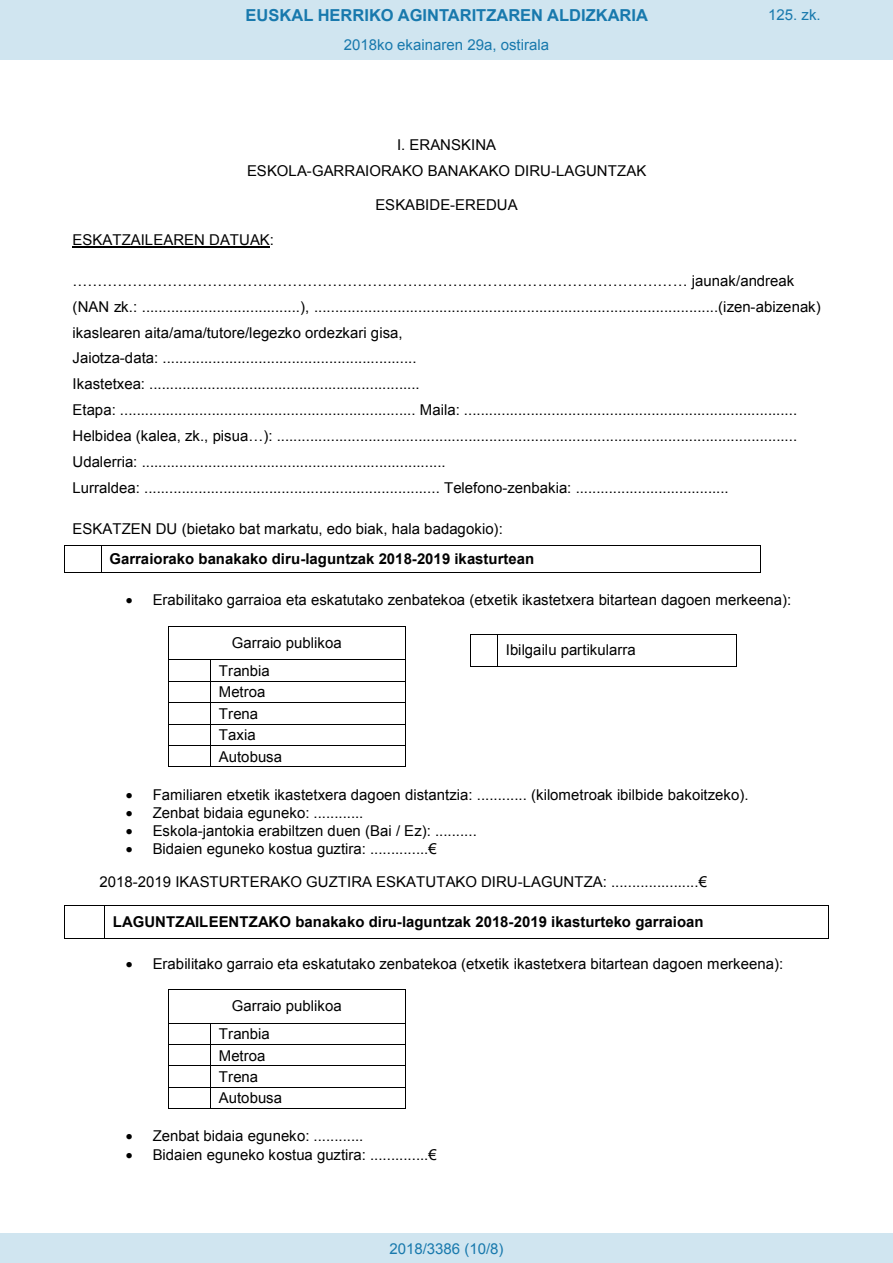
<style>
.page{position:relative;width:893px;height:1263px;background:#fff}
.page>*{position:absolute;margin:0;border:0;box-sizing:border-box;transform-origin:0 0}
.t1{font:700 16.5px "Arial";color:#1879ad}
.t2{font:15px/25.8px "Arial";color:#000}
.t3{font:700 15px/30.8px "Arial";color:#000}
.Paginacion_Centro{font:15px "Arial";color:#1879ad}
.s1{font-weight:400}
</style>
<div class="page">
<hr style="left:73px;top:246px;width:197px;height:1px;background:#000">
<hr style="left:65px;top:546px;width:36px;height:1px;background:#000">
<hr style="left:102px;top:546px;width:658px;height:1px;background:#000">
<svg style="left:64px;top:546px;width:1px;height:27px"></svg>
<hr style="left:65px;top:572px;width:36px;height:1px;background:#000">
<svg style="left:101px;top:546px;width:1px;height:27px"></svg>
<hr style="left:102px;top:572px;width:658px;height:1px;background:#000">
<svg style="left:760px;top:546px;width:1px;height:27px"></svg>
<hr style="left:168px;top:626px;width:237px;height:1px;background:#000">
<hr style="left:168px;top:626px;width:1px;height:33px;background:#000">
<hr style="left:405px;top:626px;width:1px;height:33px;background:#000">
<hr style="left:168px;top:659px;width:42px;height:1px;background:#000">
<hr style="left:211px;top:659px;width:194px;height:1px;background:#000">
<hr style="left:168px;top:681px;width:42px;height:1px;background:#000">
<hr style="left:211px;top:681px;width:194px;height:1px;background:#000">
<hr style="left:168px;top:702px;width:42px;height:1px;background:#000">
<hr style="left:211px;top:702px;width:194px;height:1px;background:#000">
<hr style="left:168px;top:724px;width:42px;height:1px;background:#000">
<hr style="left:211px;top:724px;width:194px;height:1px;background:#000">
<hr style="left:168px;top:745px;width:42px;height:1px;background:#000">
<hr style="left:211px;top:745px;width:194px;height:1px;background:#000">
<svg style="left:168px;top:660px;width:1px;height:107px"></svg>
<hr style="left:168px;top:767px;width:42px;height:1px;background:#000">
<svg style="left:210px;top:659px;width:1px;height:108px"></svg>
<hr style="left:211px;top:767px;width:194px;height:1px;background:#000">
<svg style="left:405px;top:659px;width:1px;height:108px"></svg>
<svg style="left:471px;top:634px;width:26px;height:1px"></svg>
<hr style="left:498px;top:634px;width:238px;height:1px;background:#000">
<hr style="left:470px;top:634px;width:1px;height:32px;background:#000">
<hr style="left:497px;top:634px;width:1px;height:32px;background:#000">
<svg style="left:470px;top:666px;width:28px;height:1px"></svg>
<hr style="left:498px;top:666px;width:238px;height:1px;background:#000">
<hr style="left:736px;top:634px;width:1px;height:32px;background:#000">
<hr style="left:65px;top:905px;width:39px;height:1px;background:#000">
<hr style="left:105px;top:905px;width:724px;height:1px;background:#000">
<hr style="left:64px;top:906px;width:1px;height:32px;background:#000">
<hr style="left:65px;top:938px;width:39px;height:1px;background:#000">
<hr style="left:104px;top:906px;width:1px;height:32px;background:#000">
<hr style="left:105px;top:938px;width:724px;height:1px;background:#000">
<hr style="left:829px;top:906px;width:1px;height:32px;background:#000">
<hr style="left:168px;top:989px;width:237px;height:1px;background:#000">
<hr style="left:168px;top:990px;width:1px;height:33px;background:#000">
<hr style="left:405px;top:990px;width:1px;height:33px;background:#000">
<hr style="left:168px;top:1023px;width:42px;height:1px;background:#000">
<hr style="left:211px;top:1023px;width:194px;height:1px;background:#000">
<hr style="left:168px;top:1044px;width:42px;height:1px;background:#000">
<hr style="left:211px;top:1044px;width:194px;height:1px;background:#000">
<hr style="left:168px;top:1065px;width:42px;height:1px;background:#000">
<hr style="left:211px;top:1065px;width:194px;height:1px;background:#000">
<hr style="left:168px;top:1087px;width:42px;height:1px;background:#000">
<hr style="left:211px;top:1087px;width:194px;height:1px;background:#000">
<svg style="left:168px;top:1024px;width:1px;height:84px"></svg>
<hr style="left:168px;top:1108px;width:42px;height:1px;background:#000">
<svg style="left:210px;top:1023px;width:1px;height:86px"></svg>
<hr style="left:211px;top:1108px;width:194px;height:1px;background:#000">
<svg style="left:405px;top:1023px;width:1px;height:86px"></svg>
<div style="left:0;top:0;width:893px;height:60px;background:#d0e5f0"></div>
<div style="left:0;top:1233px;width:893px;height:30px;background:#d0e5f0"></div>
<p class="t1" style="left:246px;top:4px;width:404px">EUSKAL HERRIKO AGINTARITZAREN ALDIZKARIA</p>
<p class="Paginacion_Centro" style="left:768px;top:5px;width:54px">125. zk.</p>
<p class="Paginacion_Centro" style="left:344px;top:35px;width:207px">2018ko ekainaren 29a, ostirala</p>
<p class="t2" style="left:247px;top:132px;width:401px;text-align:center">I. ERANSKINA<br>ESKOLA-GARRAIORAKO BANAKAKO DIRU-LAGUNTZAK</p>
<p class="t2" style="left:375px;top:192px;width:144px">ESKABIDE-EREDUA</p>
<p class="t2" style="left:73px;top:227px;width:203px">ESKATZAILEAREN DATUAK:</p>
<p class="t2" style="left:73px;top:268px;width:750px">…………………………………………………………………………………………………………… jaunak/andreak (NAN zk.: ......................................), .................................................................................................(izen-abizenak) ikaslearen aita/ama/tutore/legezko ordezkari gisa,<br>Jaiotza-data: .............................................................<br>Ikastetxea: .................................................................<br>Etapa: ....................................................................... Maila: ................................................................................<br>Helbidea (kalea, zk., pisua…): .............................................................................................................................<br>Udalerria: .........................................................................<br>Lurraldea: ....................................................................... Telefono-zenbakia: .....................................</p>
<p class="t3" style="left:109px;top:513px;width:426px;text-indent:-37px"><span class="s1">ESKATZEN DU (bietako bat markatu, edo biak, hala badagokio):<br></span>Garraiorako banakako diru-laguntzak 2018-2019 ikasturtean</p>
<p class="t2" style="left:126px;top:587px;width:667px">• Erabilitako garraioa eta eskatutako zenbatekoa (etxetik ikastetxera bitartean dagoen merkeena):</p>
<p class="t2" style="left:219px;top:629px;width:124px;line-height:27.6px;text-indent:13px">Garraio publikoa<br>Tranbia</p>
<p class="t2" style="left:219px;top:681px;width:65px;line-height:21.5px">Metroa<br>Trena<br>Taxia<br>Autobusa</p>
<p class="t2" style="left:506px;top:637px;width:131px">Ibilgailu partikularra</p>
<p class="t2" style="left:126px;top:781px;width:624px">• Familiaren etxetik ikastetxera dagoen distantzia: ............ (kilometroak ibilbide bakoitzeko).</p>
<p class="t2" style="left:126px;top:800px;width:239px">• Zenbat bidaia eguneko: ............</p>
<p class="t2" style="left:126px;top:818px;width:353px">• Eskola-jantokia erabiltzen duen (Bai / Ez): ..........</p>
<p class="t2" style="left:100px;top:833px;width:609px;line-height:32.4px;text-indent:26px">• Bidaien eguneko kostua guztira: ..............€<br>2018-2019 IKASTURTERAKO GUZTIRA ESKATUTAKO DIRU-LAGUNTZA: .....................€</p>
<p class="t3" style="left:113px;top:907px;width:592px">LAGUNTZAILEENTZAKO banakako diru-laguntzak 2018-2019 ikasturteko garraioan</p>
<p class="t2" style="left:126px;top:950px;width:659px">• Erabilitako garraio eta eskatutako zenbatekoa (etxetik ikastetxera bitartean dagoen merkeena):</p>
<p class="t2" style="left:219px;top:992px;width:124px;line-height:27.8px;text-indent:13px">Garraio publikoa<br>Tranbia</p>
<p class="t2" style="left:219px;top:1045px;width:65px;line-height:21.5px">Metroa<br>Trena<br>Autobusa</p>
<p class="t2" style="left:126px;top:1123px;width:239px">• Zenbat bidaia eguneko: ............</p>
<p class="t2" style="left:126px;top:1142px;width:312px">• Bidaien eguneko kostua guztira: ..............€</p>
<p class="Paginacion_Centro" style="left:389px;top:1238px;width:116px">2018/3386 (10/8)</p>
</div>
